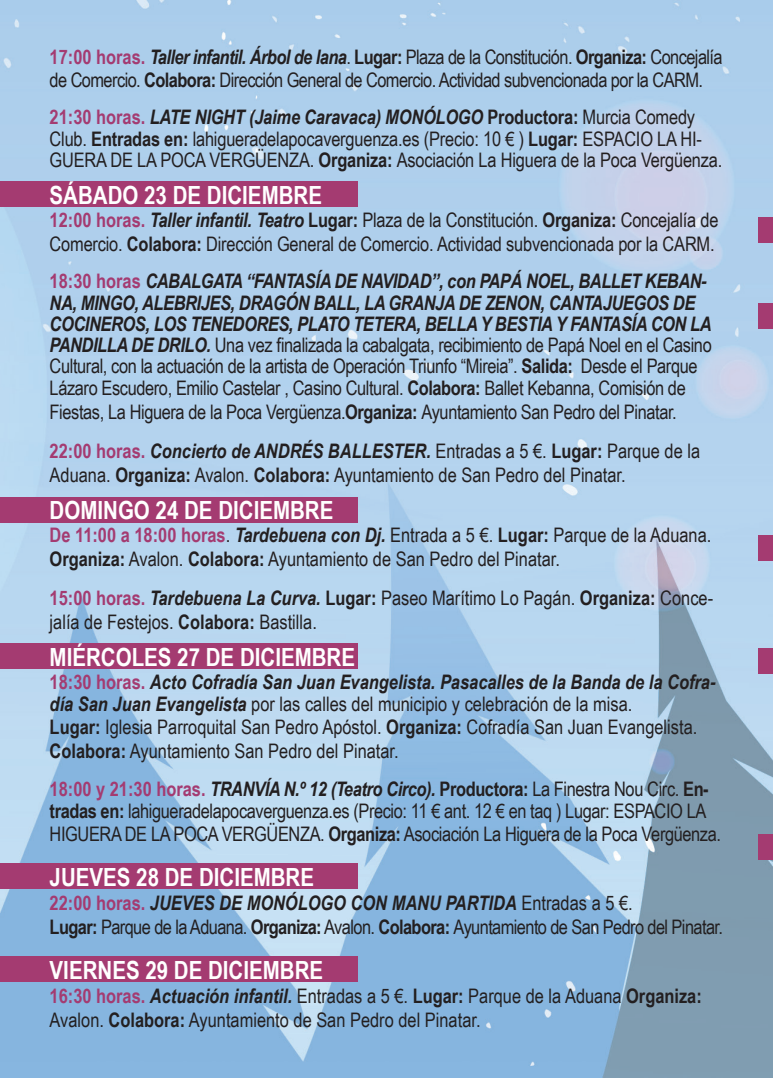
<style>
.page{position:relative;width:773px;height:1078px;background:#fff}
.page>*{position:absolute;margin:0;border:0;box-sizing:border-box;transform-origin:0 0}
.t1{font:700 25px "Arial Narrow";color:#fff}
.t2{font:20px/21.2px "Arial Narrow";letter-spacing:-.01em;color:#231f20}
.t3{font:20px/22.5px "Arial Narrow";letter-spacing:-.03em;color:#231f20}
.s1{font-weight:700;color:#a43b71}
.s2{font-weight:700;font-style:italic}
.s3{font-weight:700}
</style>
<div class="page">
<img style="left:0;top:0;width:772px;height:1077px">
<div style="left:0;top:181px;width:357px;height:26px;background:#a43b71"></div>
<div style="left:758px;top:218px;width:14px;height:25px;background:#a43b71"></div>
<div style="left:758px;top:303px;width:14px;height:25px;background:#a43b71"></div>
<div style="left:758px;top:648px;width:14px;height:25px;background:#a43b71"></div>
<div style="left:758px;top:834px;width:14px;height:25px;background:#a43b71"></div>
<div style="left:758px;top:535px;width:14px;height:26px;background:#a43b71"></div>
<div style="left:0;top:497px;width:357px;height:25px;background:#a43b71"></div>
<div style="left:0;top:643px;width:357px;height:25px;background:#a43b71"></div>
<div style="left:0;top:863px;width:357px;height:25px;background:#a43b71"></div>
<div style="left:0;top:956px;width:357px;height:25px;background:#a43b71"></div>
<p class="t3" style="left:50px;top:45px;width:674px"><span class="s1">17:00 horas.</span> <span class="s2">Taller infantil. Árbol de lana</span>. <span class="s3">Lugar:</span> Plaza de la Constitución. <span class="s3">Organiza:</span> Concejalía de Comercio. <span class="s3">Colabora:</span> Dirección General de Comercio. Actividad subvencionada por la CARM.</p>
<p class="t2" style="left:50px;top:106px;width:674px"><span class="s1">21:30 horas.</span> <span class="s2">LATE NIGHT (Jaime Caravaca) MONÓLOGO</span> <span class="s3">Productora:</span> Murcia Comedy<br>Club. <span class="s3">Entradas en:</span> lahigueradelapocaverguenza.es (Precio: 10 € ) <span class="s3">Lugar:</span> ESPACIO LA HI-<br>GUERA DE LA POCA VERGÜENZA. <span class="s3">Organiza:</span> Asociación La Higuera de la Poca Vergüenza.</p>
<p class="t1" style="left:50px;top:176px;width:274px">SÁBADO 23 DE DICIEMBRE</p>
<p class="t2" style="left:50px;top:207px;width:670px;line-height:24px"><span class="s1">12:00 horas.</span> <span class="s2">Taller infantil. Teatro</span> <span class="s3">Lugar:</span> Plaza de la Constitución. <span class="s3">Organiza:</span> Concejalía de<br>Comercio. <span class="s3">Colabora:</span> Dirección General de Comercio. Actividad subvencionada por la CARM.</p>
<p class="t2" style="left:50px;top:270px;width:663px"><span class="s1">18:30 horas</span> <span class="s2">CABALGATA “FANTASÍA DE NAVIDAD”, con PAPÁ NOEL, BALLET KEBAN-NA, MINGO, ALEBRIJES, DRAGÓN BALL, LA GRANJA DE ZENON, CANTAJUEGOS DE COCINEROS, LOS TENEDORES, PLATO TETERA, BELLA Y BESTIA Y FANTASÍA CON LA PANDILLA DE DRILO.</span> Una vez finalizada la cabalgata, recibimiento de Papá Noel en el Casino Cultural, con la actuación de la artista de Operación Triunfo “Mireia”. <span class="s3">Salida:</span> Desde el Parque Lázaro Escudero, Emilio Castelar , Casino Cultural. <span class="s3">Colabora:</span> Ballet Kebanna, Comisión de</p>
<p class="t2" style="left:50px;top:391px;width:652px;line-height:39px">Fiestas, La Higuera de la Poca Vergüenza.<span class="s3">Organiza:</span> Ayuntamiento San Pedro del Pinatar.<br><span class="s1">22:00 horas.</span> <span class="s2">Concierto de ANDRÉS BALLESTER.</span> Entradas a 5 €. <span class="s3">Lugar:</span> Parque de la</p>
<p class="t2" style="left:50px;top:463px;width:577px">Aduana. <span class="s3">Organiza:</span> Avalon. <span class="s3">Colabora:</span> Ayuntamiento de San Pedro del Pinatar.</p>
<p class="t1" style="left:50px;top:491px;width:285px">DOMINGO 24 DE DICIEMBRE</p>
<p class="t2" style="left:50px;top:522px;width:663px;line-height:24px"><span class="s1">De 11:00 a 18:00 horas</span>. <span class="s2">Tardebuena con Dj.</span> Entrada a 5 €. <span class="s3">Lugar:</span> Parque de la Aduana.<br><span class="s3">Organiza:</span> Avalon. <span class="s3">Colabora:</span> Ayuntamiento de San Pedro del Pinatar.</p>
<p class="t2" style="left:50px;top:585px;width:665px;line-height:24px"><span class="s1">15:00 horas.</span> <span class="s2">Tardebuena La Curva.</span> <span class="s3">Lugar:</span> Paseo Marítimo Lo Pagán. <span class="s3">Organiza:</span> Conce&shy;jalía de Festejos. <span class="s3">Colabora:</span> Bastilla.</p>
<p class="t1" style="left:50px;top:638px;width:307px">MIÉRCOLES 27 DE DICIEMBRE</p>
<p class="t2" style="left:50px;top:669px;width:667px;line-height:23px"><span class="s1">18:30 horas.</span> <span class="s2">Acto Cofradía San Juan Evangelista. Pasacalles de la Banda de la Cofra&shy;día San Juan Evangelista</span> por las calles del municipio y celebración de la misa.<br><span class="s3">Lugar:</span> Iglesia Parroquital San Pedro Apóstol. <span class="s3">Organiza:</span> Cofradía San Juan Evangelista.<br><span class="s3">Colabora:</span> Ayuntamiento San Pedro del Pinatar.</p>
<p class="t2" style="left:50px;top:776px;width:672px;line-height:22.5px"><span class="s1">18:00 y 21:30 horas.</span> <span class="s2">TRANVÍA N.º 12 (Teatro Circo).</span> <span class="s3">Productora:</span> La Finestra Nou Circ. <span class="s3">En&shy;tradas en:</span> lahigueradelapocaverguenza.es (Precio: 11 € ant. 12 € en taq ) Lugar: ESPACIO LA<br>HIGUERA DE LA POCA VERGÜENZA. <span class="s3">Organiza:</span> Asociación La Higuera de la Poca Vergüenza.</p>
<p class="t1" style="left:50px;top:857px;width:266px">JUEVES 28 DE DICIEMBRE</p>
<p class="t3" style="left:50px;top:889px;width:674px;line-height:24px"><span class="s1">22:00 horas.</span> <span class="s2">JUEVES DE MONÓLOGO CON MANU PARTIDA</span> Entradas a 5 €.<br><span class="s3">Lugar:</span> Parque de la Aduana. <span class="s3">Organiza:</span> Avalon. <span class="s3">Colabora:</span> Ayuntamiento de San Pedro del Pinatar.</p>
<p class="t1" style="left:50px;top:950px;width:275px">VIERNES 29 DE DICIEMBRE</p>
<p class="t2" style="left:50px;top:982px;width:653px;line-height:24px"><span class="s1">16:30 horas.</span> <span class="s2">Actuación infantil.</span> Entradas a 5 €. <span class="s3">Lugar:</span> Parque de la Aduana <span class="s3">Organiza:<br></span>Avalon. <span class="s3">Colabora:</span> Ayuntamiento de San Pedro del Pinatar.</p>
</div>
